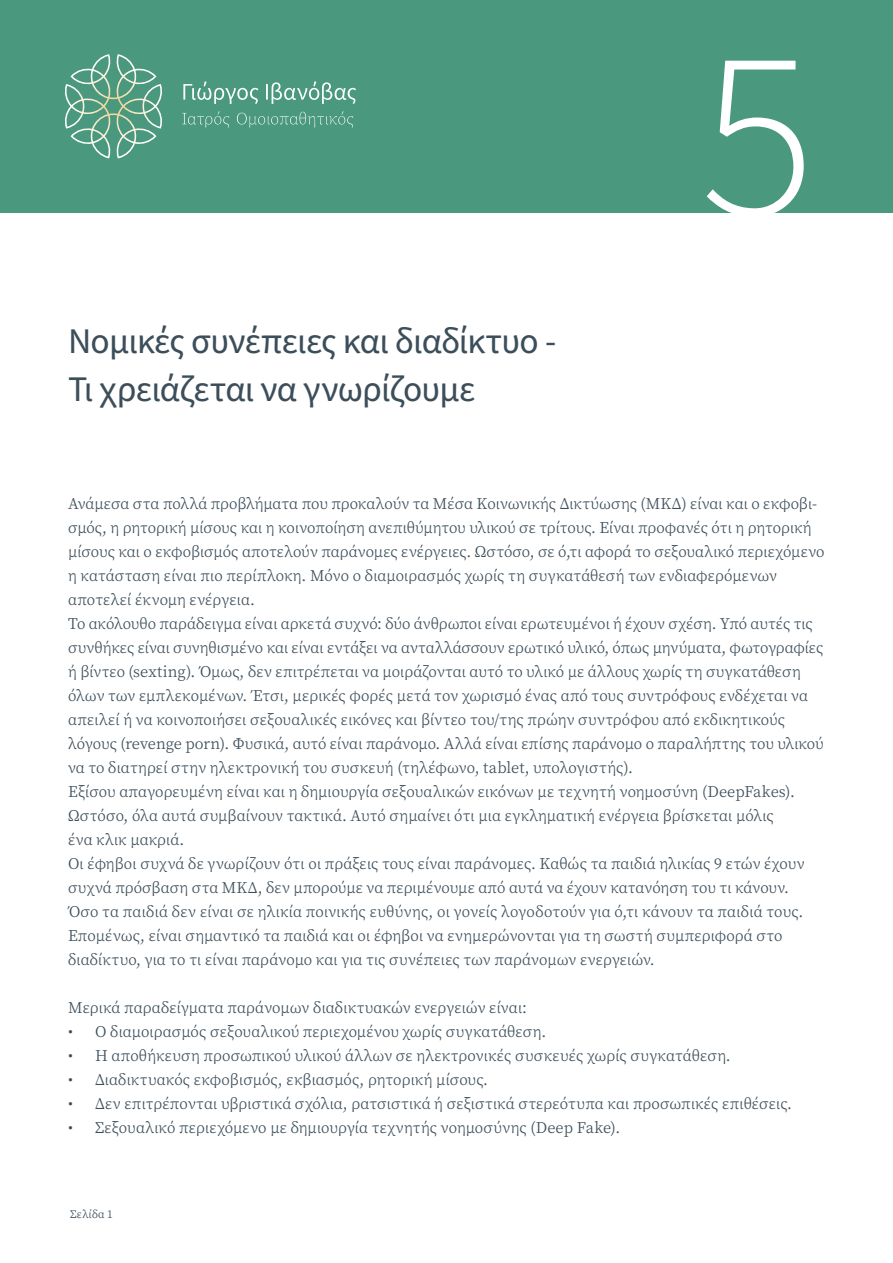
<style>
.page{position:relative;width:893px;height:1263px;background:#fff}
.page>*{position:absolute;margin:0;border:0;box-sizing:border-box;transform-origin:0 0}
.t1{font:240px "Source Sans Variable";color:#fff}
.t2{font:36px/48px "Source Sans Variable";letter-spacing:-.02em;color:#3c4e5a}
.t3{font:16.2px/24px "Source Serif Variable";color:#3c4e5a}
.t4{font:11.55px "Source Serif Variable";letter-spacing:.02em;color:#3c4e5a}
</style>
<div class="page">
<div style="left:0;top:0;width:893px;height:213px;background:#4a987e"></div>
<svg style="left:183px;top:81px;width:173px;height:23px"></svg>
<svg style="left:182px;top:111px;width:171px;height:17px"></svg>
<svg style="left:65px;top:54px;width:97px;height:104px"></svg>
<h2 class="t2" style="left:68px;top:317px;width:490px">Νομικές συνέπειες και διαδίκτυο -<br>Τι χρειάζεται να γνωρίζουμε</h2>
<h1 class="t1" style="left:701px;top:-11px;width:116px">5</h1>
<p class="t3" style="left:68px;top:492px;width:758px">Ανάμεσα στα πολλά προβλήματα που προκαλούν τα Μέσα Κοινωνικής Δικτύωσης (ΜΚΔ) είναι και ο εκφοβι&shy;σμός, η ρητορική μίσους και η κοινοποίηση ανεπιθύμητου υλικού σε τρίτους. Είναι προφανές ότι η ρητορική μίσους και ο εκφοβισμός αποτελούν παράνομες ενέργειες. Ωστόσο, σε ό,τι αφορά το σεξουαλικό περιεχόμενο η κατάσταση είναι πιο περίπλοκη. Μόνο ο διαμοιρασμός χωρίς τη συγκατάθεσή των ενδιαφερόμενων αποτελεί έκνομη ενέργεια.<br>Το ακόλουθο παράδειγμα είναι αρκετά συχνό: δύο άνθρωποι είναι ερωτευμένοι ή έχουν σχέση. Υπό αυτές τις συνθήκες είναι συνηθισμένο και είναι εντάξει να ανταλλάσσουν ερωτικό υλικό, όπως μηνύματα, φωτογραφίες ή βίντεο (sexting). Όμως, δεν επιτρέπεται να μοιράζονται αυτό το υλικό με άλλους χωρίς τη συγκατάθεση όλων των εμπλεκομένων. Έτσι, μερικές φορές μετά τον χωρισμό ένας από τους συντρόφους ενδέχεται να απειλεί ή να κοινοποιήσει σεξουαλικές εικόνες και βίντεο του/της πρώην συντρόφου από εκδικητικούς λόγους (revenge porn). Φυσικά, αυτό είναι παράνομο. Αλλά είναι επίσης παράνομο ο παραλήπτης του υλικού να το διατηρεί στην ηλεκτρονική του συσκευή (τηλέφωνο, tablet, υπολογιστής).<br>Εξίσου απαγορευμένη είναι και η δημιουργία σεξουαλικών εικόνων με τεχνητή νοημοσύνη (DeepFakes).<br>Ωστόσο, όλα αυτά συμβαίνουν τακτικά. Αυτό σημαίνει ότι μια εγκληματική ενέργεια βρίσκεται μόλις<br>ένα κλικ μακριά.<br>Οι έφηβοι συχνά δε γνωρίζουν ότι οι πράξεις τους είναι παράνομες. Καθώς τα παιδιά ηλικίας 9 ετών έχουν συχνά πρόσβαση στα ΜΚΔ, δεν μπορούμε να περιμένουμε από αυτά να έχουν κατανόηση του τι κάνουν.<br>Όσο τα παιδιά δεν είναι σε ηλικία ποινικής ευθύνης, οι γονείς λογοδοτούν για ό,τι κάνουν τα παιδιά τους.<br>Επομένως, είναι σημαντικό τα παιδιά και οι έφηβοι να ενημερώνονται για τη σωστή συμπεριφορά στο διαδίκτυο, για το τι είναι παράνομο και για τις συνέπειες των παράνομων ενεργειών.</p>
<p class="t3" style="left:68px;top:996px;width:460px">Μερικά παραδείγματα παράνομων διαδικτυακών ενεργειών είναι:</p>
<p class="t3" style="left:68px;top:1020px;width:480px">• Ο διαμοιρασμός σεξουαλικού περιεχομένου χωρίς συγκατάθεση.</p>
<p class="t3" style="left:68px;top:1044px;width:664px">• Η αποθήκευση προσωπικού υλικού άλλων σε ηλεκτρονικές συσκευές χωρίς συγκατάθεση.</p>
<p class="t3" style="left:68px;top:1068px;width:422px">• Διαδικτυακός εκφοβισμός, εκβιασμός, ρητορική μίσους.</p>
<p class="t3" style="left:68px;top:1092px;width:726px">• Δεν επιτρέπονται υβριστικά σχόλια, ρατσιστικά ή σεξιστικά στερεότυπα και προσωπικές επιθέσεις.</p>
<p class="t3" style="left:68px;top:1116px;width:554px">• Σεξουαλικό περιεχόμενο με δημιουργία τεχνητής νοημοσύνης (Deep Fake).</p>
<p class="t4" style="left:70px;top:1206px;width:44px">Σελίδα 1</p>
</div>
